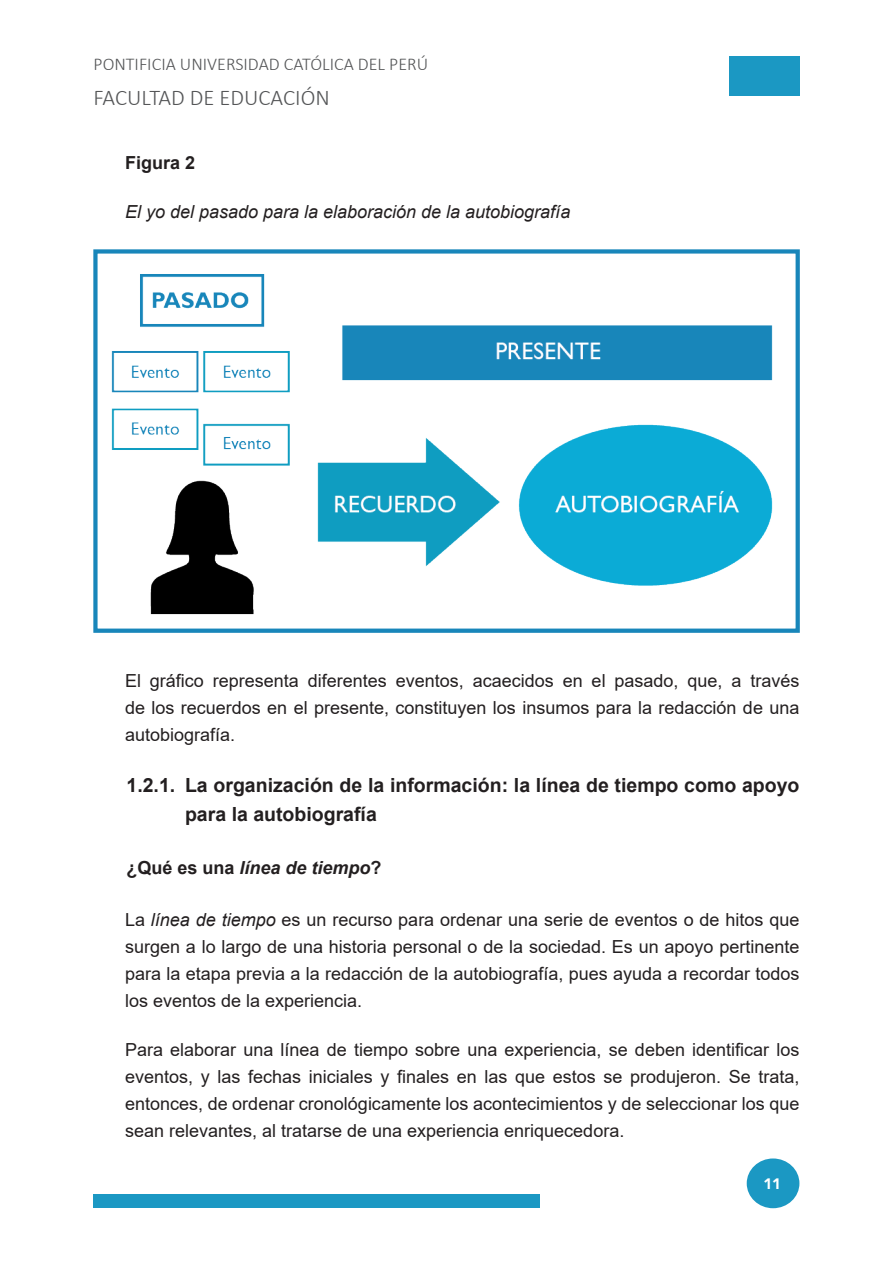
<style>
.page{position:relative;width:893px;height:1263px;background:#fff}
.page>*{position:absolute;margin:0;border:0;box-sizing:border-box;transform-origin:0 0}
.t1{font:300 22.5px "Calibri";color:#545557}
.TITULO_3_3_3{font:700 19.5px/29.2px "Arial";color:#231f20}
.PARRAFO_NORMAL{font:18px/27px "Arial";color:#231f20;text-align:justify}
.PARRAFO_NORMAL-2{font:italic 18px "Arial";color:#231f20}
.t2{font:300 18px "Calibri";color:#545557}
.TITULO_4{font:italic 700 18px "Arial";color:#231f20}
.PARRAFO_NORMAL-3{font:700 18px "Arial";color:#231f20}
.t3{font:900 15px "Avenir LT Std";color:#fff}
.s1{font-style:normal}
.s2{font-style:italic}
</style>
<div class="page">
<div style="left:94px;top:1195px;width:446px;height:13px;background:#1b98c3"></div>
<div style="left:747px;top:1158px;width:52px;height:50px;background:#1b98c3;border-radius:50%"></div>
<div style="left:729px;top:56px;width:70px;height:39px;background:#1b98c3"></div>
<img style="left:94px;top:250px;width:705px;height:382px">
<p class="t2" style="left:94px;top:53px;width:336px">PONTIFICIA UNIVERSIDAD CATÓLICA DEL PERÚ</p>
<p class="t1" style="left:94px;top:84px;width:238px">FACULTAD DE EDUCACIÓN</p>
<p class="PARRAFO_NORMAL-3" style="left:125px;top:150px;width:72px">Figura 2</p>
<p class="PARRAFO_NORMAL-2" style="left:125px;top:200px;width:447px">El yo del pasado para la elaboración de la autobiografía</p>
<p class="PARRAFO_NORMAL" style="left:125px;top:667px;width:676px">El gráfico representa diferentes eventos, acaecidos en el pasado, que, a través de los recuerdos en el presente, constituyen los insumos para la redacción de una autobiografía.</p>
<p class="TITULO_3_3_3" style="left:185px;top:771px;width:616px;text-indent:-58px">1.2.1. La organización de la información: la línea de tiempo como apoyo para la autobiografía</p>
<p class="TITULO_4" style="left:127px;top:855px;width:257px"><span class="s1">¿Qué es una</span> línea de tiempo<span class="s1">?</span></p>
<p class="PARRAFO_NORMAL" style="left:125px;top:906px;width:676px">La <span class="s2">línea de tiempo</span> es un recurso para ordenar una serie de eventos o de hitos que surgen a lo largo de una historia personal o de la sociedad. Es un apoyo pertinente para la etapa previa a la redacción de la autobiografía, pues ayuda a recordar todos los eventos de la experiencia.</p>
<p class="PARRAFO_NORMAL" style="left:125px;top:1036px;width:676px">Para elaborar una línea de tiempo sobre una experiencia, se deben identificar los eventos, y las fechas iniciales y finales en las que estos se produjeron. Se trata, entonces, de ordenar cronológicamente los acontecimientos y de seleccionar los que sean relevantes, al tratarse de una experiencia enriquecedora.</p>
<p class="t3" style="left:763px;top:1175px;width:19px">11</p>
</div>
